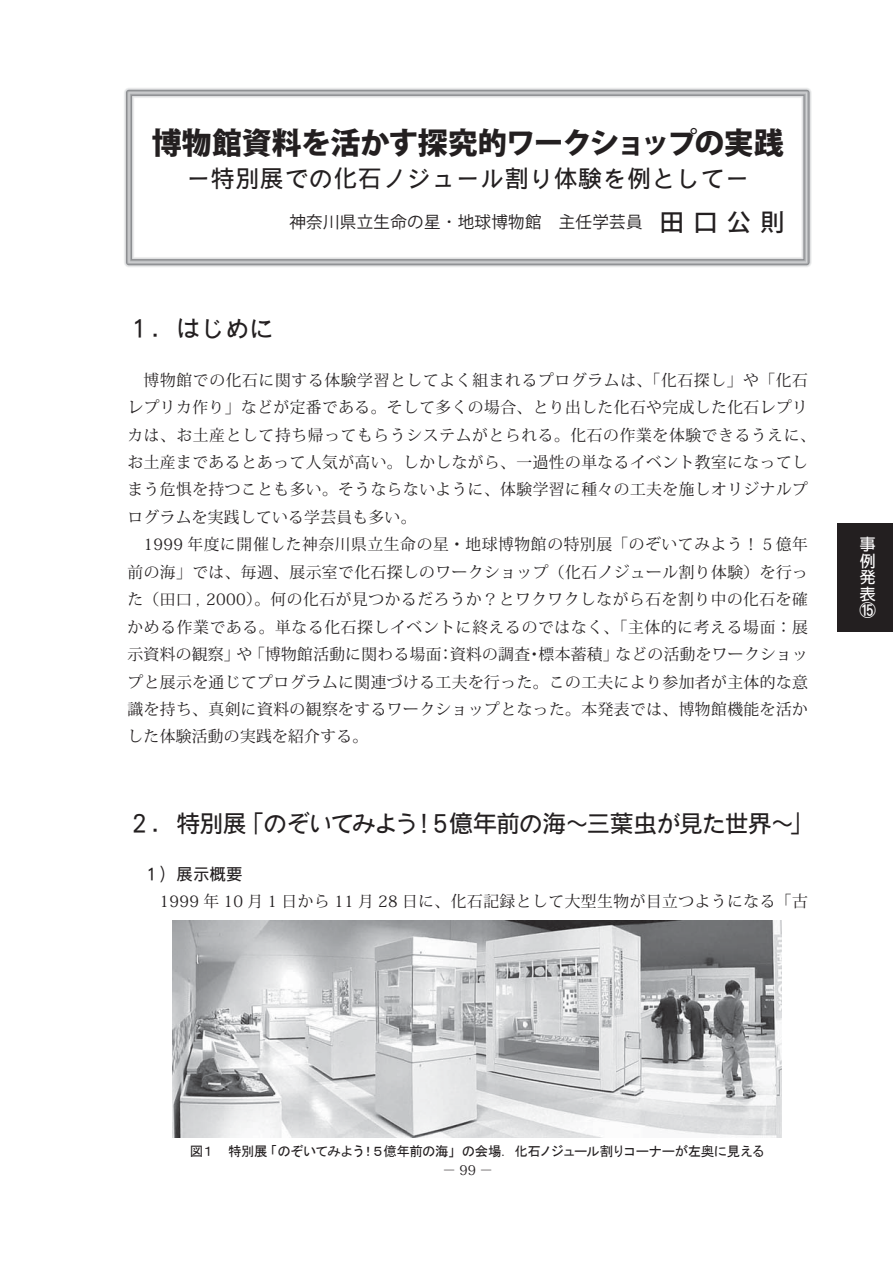
<style>
.page{position:relative;width:893px;height:1263px;background:#fff}
.page>*{position:absolute;margin:0;border:0;box-sizing:border-box;transform-origin:0 0}
.t1{font:30px "Koz Go Pro Heavy 90 msp RKSJ H";letter-spacing:-.03em;color:#231f20}
.t2{font:24px "DF Gothic P Std W5 90 msp RKSJ H";letter-spacing:-.045em;color:#231f20}
.t3{font:24px "DF Gothic P Std W5 90 msp RKSJ H";letter-spacing:.02em;color:#231f20}
.t4{font:16.5px "Koz Go Pro Regular 90 msp RKSJ H";letter-spacing:.02em;color:#231f20}
.t5{font:16.5px "DF Gothic P Std W5 90 msp RKSJ H";color:#231f20}
.t6{font:16.5px/16.5px "DF Gothic P Std W5 90 msp RKSJ H";color:#fff;text-align:justify}
.t7{font:15.75px/27.5px "Koz Min Pro Regular 90 msp RKSJ H";letter-spacing:.03em;color:#231f20}
.t8{font:13.5px "MS Gothic";letter-spacing:-.045em;color:#231f20}
.t9{font:13.5px "Koz Min Pro Regular 90 msp RKSJ H";color:#231f20}
.s1{font-family:"Koz Go Pro Medium 90 msp RKSJ H";font-size:24px}
</style>
<div class="page">
<svg style="left:129px;top:92px;width:678px;height:171px"></svg>
<img style="left:173px;top:921px;width:609px;height:216px">
<div style="left:838px;top:523px;width:55px;height:109px;background:#231f20"></div>
<h1 class="t1" style="left:152px;top:131px;width:633px">博物館資料を活かす探究的ワークショップの実践</h1>
<h2 class="t3" style="left:186px;top:169px;width:564px">ー特別展での化石ノジュール割り体験を例としてー</h2>
<p class="t4" style="left:289px;top:216px;width:497px">神奈川県立生命の星･地球博物館　主任学芸員　<span class="s1">田口公則</span></p>
<h2 class="t3" style="left:128px;top:319px;width:148px">１．はじめに</h2>
<p class="t7" style="left:128px;top:368px;width:690px;text-indent:16px">博物館での化石に関する体験学習としてよく組まれるプログラムは、「化石探し」や「化石レプリカ作り」などが定番である。そして多くの場合、とり出した化石や完成した化石レプリカは、お土産として持ち帰ってもらうシステムがとられる。化石の作業を体験できるうえに、お土産まであるとあって人気が高い。しかしながら、一過性の単なるイベント教室になってしまう危惧を持つことも多い。そうならないように、体験学習に種々の工夫を施しオリジナルプログラムを実践している学芸員も多い。</p>
<p class="t7" style="left:128px;top:533px;width:682px;text-align:justify;text-indent:16px">1999 年度に開催した神奈川県立生命の星・地球博物館の特別展「のぞいてみよう！５億年前の海」では、毎週、展示室で化石探しのワークショップ（化石ノジュール割り体験）を行った（田口 , 2000）。何の化石が見つかるだろうか？とワクワクしながら石を割り中の化石を確かめる作業である。単なる化石探しイベントに終えるのではなく、「主体的に考える場面：展示資料の観察」や「博物館活動に関わる場面：資料の調査・標本蓄積」などの活動をワークショップと展示を通じてプログラムに関連づける工夫を行った。この工夫により参加者が主体的な意識を持ち、真剣に資料の観察をするワークショップとなった。本発表では、博物館機能を活かした体験活動の実践を紹介する。</p>
<h2 class="t2" style="left:128px;top:814px;width:689px">２．特別展「のぞいてみよう！５億年前の海～三葉虫が見た世界～」</h2>
<p class="t5" style="left:143px;top:868px;width:100px">１）展示概要</p>
<p class="t7" style="left:160px;top:890px;width:650px">1999 年 10 月 1 日から 11 月 28 日に、化石記録として大型生物が目立つようになる「古</p>
<p class="t6" style="left:859px;top:538px;width:18px">事例発表⑮</p>
<p class="t8" style="left:190px;top:1145px;width:576px">図１　特別展「のぞいてみよう！５億年前の海」の会場．化石ノジュール割りコーナーが左奥に見える</p>
<p class="t9" style="left:443px;top:1165px;width:52px">－99－</p>
</div>
